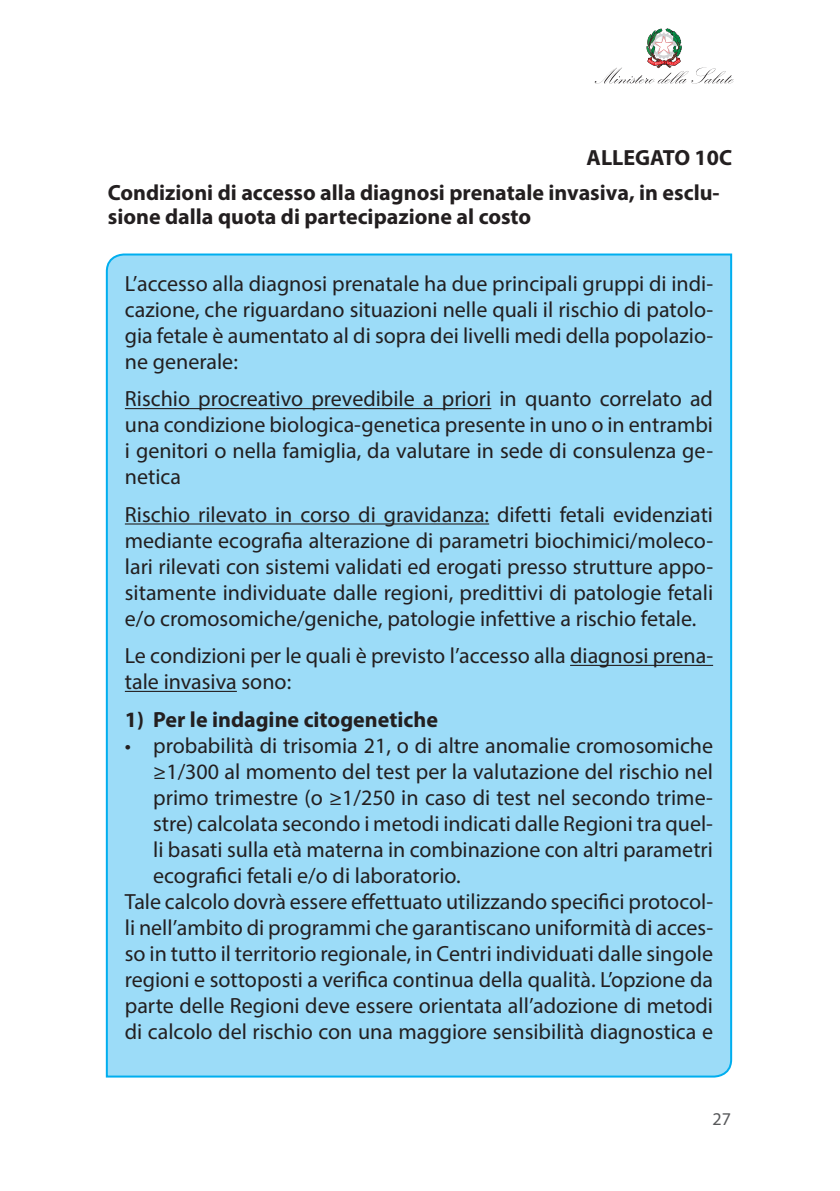
<style>
.page{position:relative;width:840px;height:1191px;background:#fff}
.page>*{position:absolute;margin:0;border:0;box-sizing:border-box;transform-origin:0 0}
.t1{font:22px/26px "Myriad Pro";color:#231f20;text-align:justify}
.t2{font:700 22px/35.4px "Myriad Pro";color:#231f20}
.t3{font:18px "Myriad Pro";color:#57585a}
</style>
<div class="page">
<svg style="left:594px;top:28px;width:139px;height:56px"></svg>
<div style="left:105px;top:253px;width:627px;height:825px;background:#9cdcf8"></div>
<p class="t2" style="left:108px;top:139px;width:625px;text-indent:478px">ALLEGATO 10C<br>Condizioni di accesso alla diagnosi prenatale invasiva, in esclu-</p>
<p class="t2" style="left:108px;top:198px;width:425px">sione dalla quota di partecipazione al costo</p>
<p class="t1" style="left:125px;top:270px;width:589px">L’accesso alla diagnosi prenatale ha due principali gruppi di indi&shy;cazione, che riguardano situazioni nelle quali il rischio di patolo&shy;gia fetale è aumentato al di sopra dei livelli medi della popolazio&shy;ne generale:</p>
<p class="t1" style="left:125px;top:386px;width:589px">Rischio procreativo prevedibile a priori in quanto correlato ad una condizione biologica-genetica presente in uno o in entrambi i genitori o nella famiglia, da valutare in sede di consulenza ge&shy;netica</p>
<p class="t1" style="left:125px;top:501px;width:589px">Rischio rilevato in corso di gravidanza: difetti fetali evidenziati mediante ecografia alterazione di parametri biochimici/moleco&shy;lari rilevati con sistemi validati ed erogati presso strutture appo&shy;sitamente individuate dalle regioni, predittivi di patologie fetali e/o cromosomiche/geniche, patologie infettive a rischio fetale.</p>
<p class="t1" style="left:125px;top:642px;width:589px">Le condizioni per le quali è previsto l’accesso alla diagnosi prena&shy;tale invasiva sono:</p>
<p class="t2" style="left:125px;top:700px;width:314px">1) Per le indagine citogenetiche</p>
<p class="t1" style="left:125px;top:732px;width:589px">• probabilità di trisomia 21, o di altre anomalie cromosomiche</p>
<p class="t1" style="left:153px;top:758px;width:561px">≥1/300 al momento del test per la valutazione del rischio nel</p>
<p class="t1" style="left:153px;top:784px;width:561px">primo trimestre (o ≥1/250 in caso di test nel secondo trime-</p>
<p class="t1" style="left:153px;top:810px;width:561px">stre) calcolata secondo i metodi indicati dalle Regioni tra quel-</p>
<p class="t1" style="left:153px;top:836px;width:561px">li basati sulla età materna in combinazione con altri parametri</p>
<p class="t1" style="left:153px;top:862px;width:309px">ecografici fetali e/o di laboratorio.</p>
<p class="t1" style="left:125px;top:888px;width:589px">Tale calcolo dovrà essere effettuato utilizzando specifici protocol-</p>
<p class="t1" style="left:125px;top:914px;width:589px">li nell’ambito di programmi che garantiscano uniformità di acces-</p>
<p class="t1" style="left:125px;top:940px;width:589px">so in tutto il territorio regionale, in Centri individuati dalle singole</p>
<p class="t1" style="left:125px;top:966px;width:589px">regioni e sottoposti a verifica continua della qualità. L’opzione da</p>
<p class="t1" style="left:125px;top:992px;width:589px">parte delle Regioni deve essere orientata all’adozione di metodi</p>
<p class="t1" style="left:125px;top:1018px;width:589px">di calcolo del rischio con una maggiore sensibilità diagnostica e</p>
<p class="t3" style="left:712px;top:1108px;width:20px">27</p>
</div>
